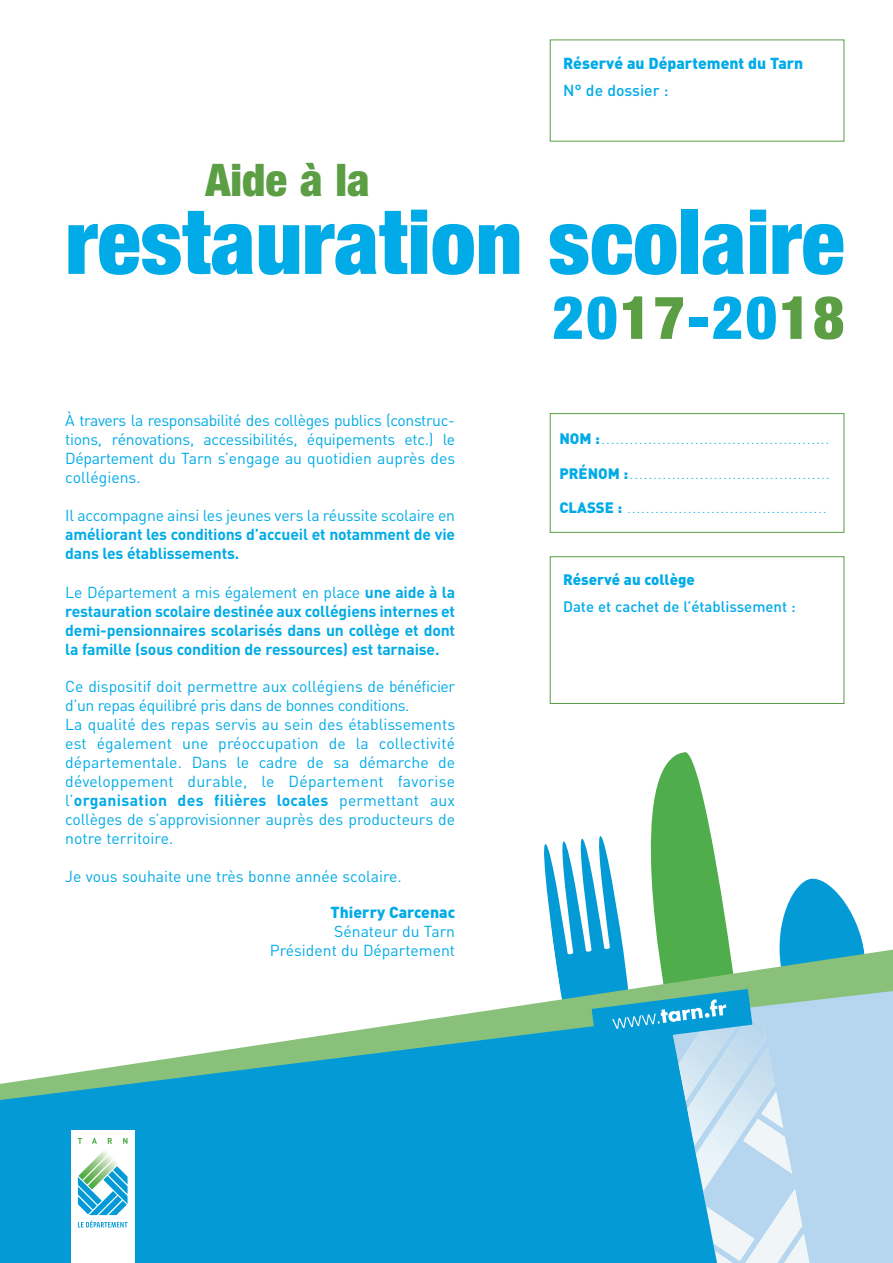
<style>
.page{position:relative;width:893px;height:1263px;background:#fff}
.page>*{position:absolute;margin:0;border:0;box-sizing:border-box;transform-origin:0 0}
.t1{font:900 condensed 90px "Helvetica Neue";color:#00abe7}
.t2{font:900 condensed 60px "Helvetica Neue";letter-spacing:.04em;color:#00abe7}
.t3{font:900 condensed 45px "Helvetica Neue";color:#5b9e44}
.t4{font:15.75px/18.9px "DIN";color:#00abe7;text-align:justify}
.t5{font:700 15.75px/19px "DIN";letter-spacing:-.01em;color:#00abe7}
.t6{font:900 15.75px "DIN";color:#00abe7}
.t7{font:500 15.75px "DIN";color:#00abe7}
.t8{font:500 15px "DIN";color:#00abe7}
.t9{font:900 15px "DIN";color:#00abe7}
.t10{font:500 9px "DIN";color:#00abe7}
.s1{font-weight:400}
.s2{font-weight:700}
.s3{color:#5b9e44}
.s4{font-weight:900;font-size:15px}
</style>
<div class="page">
<svg style="left:779px;top:878px;width:85px;height:70px"></svg>
<svg style="left:446px;top:948px;width:447px;height:69px"></svg>
<div style="left:752px;top:989px;width:141px;height:274px;background:#b5d6ee"></div>
<svg style="left:0;top:1017px;width:706px;height:246px;fill:#049ad6"></svg>
<img style="left:678px;top:1045px;width:9px;height:56px">
<img style="left:696px;top:1047px;width:79px;height:144px">
<img style="left:687px;top:1015px;width:79px;height:130px">
<svg style="left:706px;top:1189px;width:105px;height:74px"></svg>
<svg style="left:743px;top:1092px;width:49px;height:82px"></svg>
<svg style="left:539px;top:752px;width:213px;height:293px"></svg>
<div style="left:71px;top:1130px;width:63px;height:133px;background:#fff"></div>
<svg style="left:78px;top:1138px;width:50px;height:89px"></svg>
<div style="left:550px;top:556px;width:294px;height:148px;border:1px solid #5b9e44"></div>
<div style="left:550px;top:413px;width:294px;height:120px;border:1px solid #5b9e44"></div>
<h3 class="t3" style="left:206px;top:143px;width:166px">Aide à la</h3>
<p class="t6" style="left:563px;top:55px;width:242px">Réservé au Département du Tarn</p>
<p class="t7" style="left:563px;top:82px;width:107px">N° de dossier :</p>
<h1 class="t1" style="left:66px;top:168px;width:780px">restauration scolaire</h1>
<p class="t4" style="left:65px;top:412px;width:391px">À travers la responsabilité des collèges publics (construc&shy;tions, rénovations, accessibilités, équipements etc.) le Département du Tarn s’engage au quotidien auprès des collégiens.</p>
<p class="t4" style="left:65px;top:506px;width:391px">Il accompagne ainsi les jeunes vers la réussite scolaire en</p>
<p class="t5" style="left:65px;top:525px;width:391px">améliorant les conditions d’accueil et notamment de vie dans les établissements.</p>
<p class="t5" style="left:65px;top:582px;width:391px;text-align:justify"><span class="s1">Le Département a mis également en place</span> une aide à la restauration scolaire destinée aux collégiens internes et demi-pensionnaires scolarisés dans un collège et dont la famille (sous condition de ressources) est tarnaise.</p>
<p class="t4" style="left:65px;top:677px;width:391px;text-align:left">Ce dispositif doit permettre aux collégiens de bénéficier d’un repas équilibré pris dans de bonnes conditions.<br>La qualité des repas servis au sein des établissements est également une préoccupation de la collectivité départementale. Dans le cadre de sa démarche de développement durable, le Département favorise l’<span class="s2">organisation des filières locales</span> permettant aux collèges de s’approvisionner auprès des producteurs de notre territoire.</p>
<p class="t4" style="left:65px;top:867px;width:338px">Je vous souhaite une très bonne année scolaire.</p>
<p class="t6" style="left:331px;top:904px;width:126px">Thierry Carcenac</p>
<p class="t4" style="left:270px;top:922px;width:187px;text-align:right">Sénateur du Tarn<br>Président du Département</p>
<h2 class="t2" style="left:553px;top:268px;width:293px">20<span class="s3">17</span>-20<span class="s3">18</span></h2>
<p class="t10" style="left:559px;top:436px;width:271px"><span class="s4">NOM :</span> . . . . . . . . . . . . . . . . . . . . . . . . . . . . . . . . . . . . . . . . . . . . . . . . .</p>
<p class="t10" style="left:559px;top:470px;width:271px"><span class="s4">PRÉNOM :</span> . . . . . . . . . . . . . . . . . . . . . . . . . . . . . . . . . . . . . . . . . . .</p>
<p class="t10" style="left:559px;top:505px;width:268px"><span class="s4">CLASSE :</span> . . . . . . . . . . . . . . . . . . . . . . . . . . . . . . . . . . . . . . . . . . .</p>
<p class="t9" style="left:563px;top:571px;width:133px">Réservé au collège</p>
<p class="t8" style="left:563px;top:598px;width:234px">Date et cachet de l’établissement :</p>
</div>
